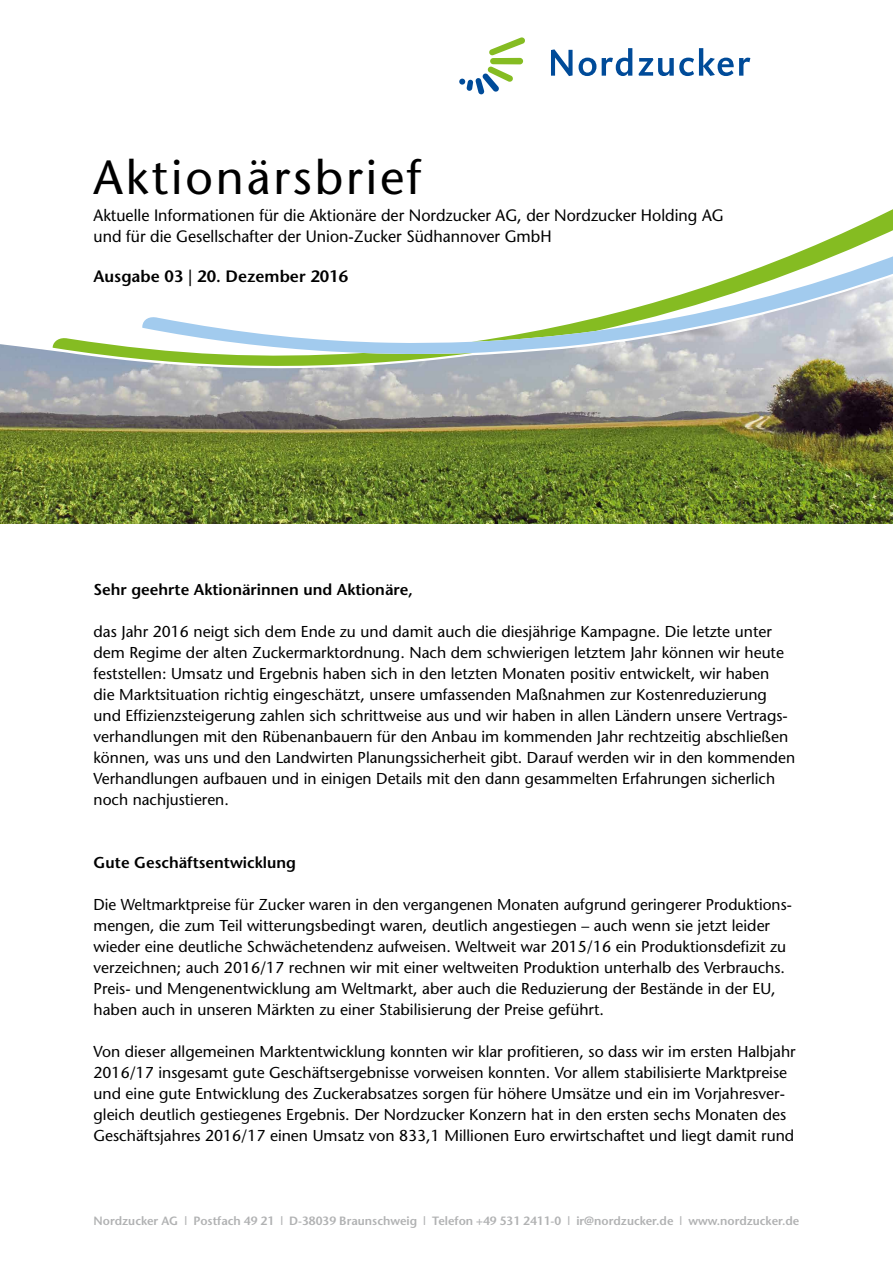
<style>
.page{position:relative;width:893px;height:1263px;background:#fff}
.page>*{position:absolute;margin:0;border:0;box-sizing:border-box;transform-origin:0 0}
.t1{font:500 48px "Stone Sans Std";letter-spacing:.06em;color:#000}
.t2{font:500 16.5px/20.2px "Stone Sans Std";color:#000}
.t3{font:600 16.5px "Stone Sans Std";color:#000}
.t4{font:500 15.75px/21px "Stone Sans Std";color:#000}
.t5{font:600 15.75px "Stone Sans Std";color:#000}
.t6{font:600 12px "Stone Sans Std";color:#b1b2b3}
.s1{font-weight:500}
</style>
<div class="page">
<img style="left:0;top:368px;width:893px;height:156px">
<svg style="left:0;top:48px;width:893px;height:320px"></svg>
<svg style="left:53px;top:337px;width:420px;height:31px"></svg>
<svg style="left:472px;top:202px;width:421px;height:49px"></svg>
<svg style="left:142px;top:251px;width:751px;height:103px"></svg>
<svg style="left:551px;top:49px;width:22px;height:27px"></svg>
<svg style="left:579px;top:58px;width:17px;height:18px"></svg>
<svg style="left:602px;top:48px;width:30px;height:28px"></svg>
<svg style="left:638px;top:48px;width:112px;height:28px"></svg>
<div style="left:490px;top:58px;width:33px;height:6px;background:#85bc22;border-radius:3px"></div>
<svg style="left:459px;top:66px;width:54px;height:29px"></svg>
<svg style="left:489px;top:37px;width:36px;height:19px"></svg>
<h1 class="t1" style="left:94px;top:149px;width:329px">Aktionärsbrief</h1>
<p class="t2" style="left:94px;top:206px;width:632px">Aktuelle Informationen für die Aktionäre der Nordzucker AG, der Nordzucker Holding AG und für die Gesellschafter der Union-Zucker Südhannover GmbH</p>
<p class="t3" style="left:94px;top:266px;width:256px">Ausgabe 03 | 20. Dezember 2016</p>
<p class="t5" style="left:94px;top:579px;width:321px">Sehr geehrte Aktionärinnen und Aktionäre,</p>
<p class="t4" style="left:94px;top:620px;width:703px">das Jahr 2016 neigt sich dem Ende zu und damit auch die diesjährige Kampagne. Die letzte unter dem Regime der alten Zuckermarktordnung. Nach dem schwierigen letztem Jahr können wir heute feststellen: Umsatz und Ergebnis haben sich in den letzten Monaten positiv entwickelt, wir haben<br>die Marktsituation richtig eingeschätzt, unsere umfassenden Maßnahmen zur Kostenreduzierung und Effizienzsteigerung zahlen sich schrittweise aus und wir haben in allen Ländern unsere Vertrags&shy;verhandlungen mit den Rübenanbauern für den Anbau im kommenden Jahr rechtzeitig abschließen können, was uns und den Landwirten Planungssicherheit gibt. Darauf werden wir in den kommenden Verhandlungen aufbauen und in einigen Details mit den dann gesammelten Erfahrungen sicherlich noch nachjustieren.</p>
<p class="t5" style="left:94px;top:852px;width:204px">Gute Geschäftsentwicklung</p>
<p class="t4" style="left:94px;top:893px;width:700px">Die Weltmarktpreise für Zucker waren in den vergangenen Monaten aufgrund geringerer Produktions&shy;mengen, die zum Teil witterungsbedingt waren, deutlich angestiegen – auch wenn sie jetzt leider wieder eine deutliche Schwächetendenz aufweisen. Weltweit war 2015/16 ein Produktionsdefizit zu verzeichnen; auch 2016/17 rechnen wir mit einer weltweiten Produktion unterhalb des Verbrauchs.<br>Preis- und Mengenentwicklung am Weltmarkt, aber auch die Reduzierung der Bestände in der EU, haben auch in unseren Märkten zu einer Stabilisierung der Preise geführt.</p>
<p class="t4" style="left:94px;top:1040px;width:704px">Von dieser allgemeinen Marktentwicklung konnten wir klar profitieren, so dass wir im ersten Halbjahr 2016/17 insgesamt gute Geschäftsergebnisse vorweisen konnten. Vor allem stabilisierte Marktpreise und eine gute Entwicklung des Zuckerabsatzes sorgen für höhere Umsätze und ein im Vorjahresver&shy;gleich deutlich gestiegenes Ergebnis. Der Nordzucker Konzern hat in den ersten sechs Monaten des Geschäftsjahres 2016/17 einen Umsatz von 833,1 Millionen Euro erwirtschaftet und liegt damit rund</p>
<p class="t6" style="left:94px;top:1213px;width:707px">Nordzucker AG <span class="s1">l</span> Postfach 49 21 <span class="s1">l</span> D-38039 Braunschweig <span class="s1">l</span> Telefon +49 531 2411-0 <span class="s1">l</span> ir@nordzucker.de <span class="s1">l</span> www.nordzucker.de</p>
</div>
